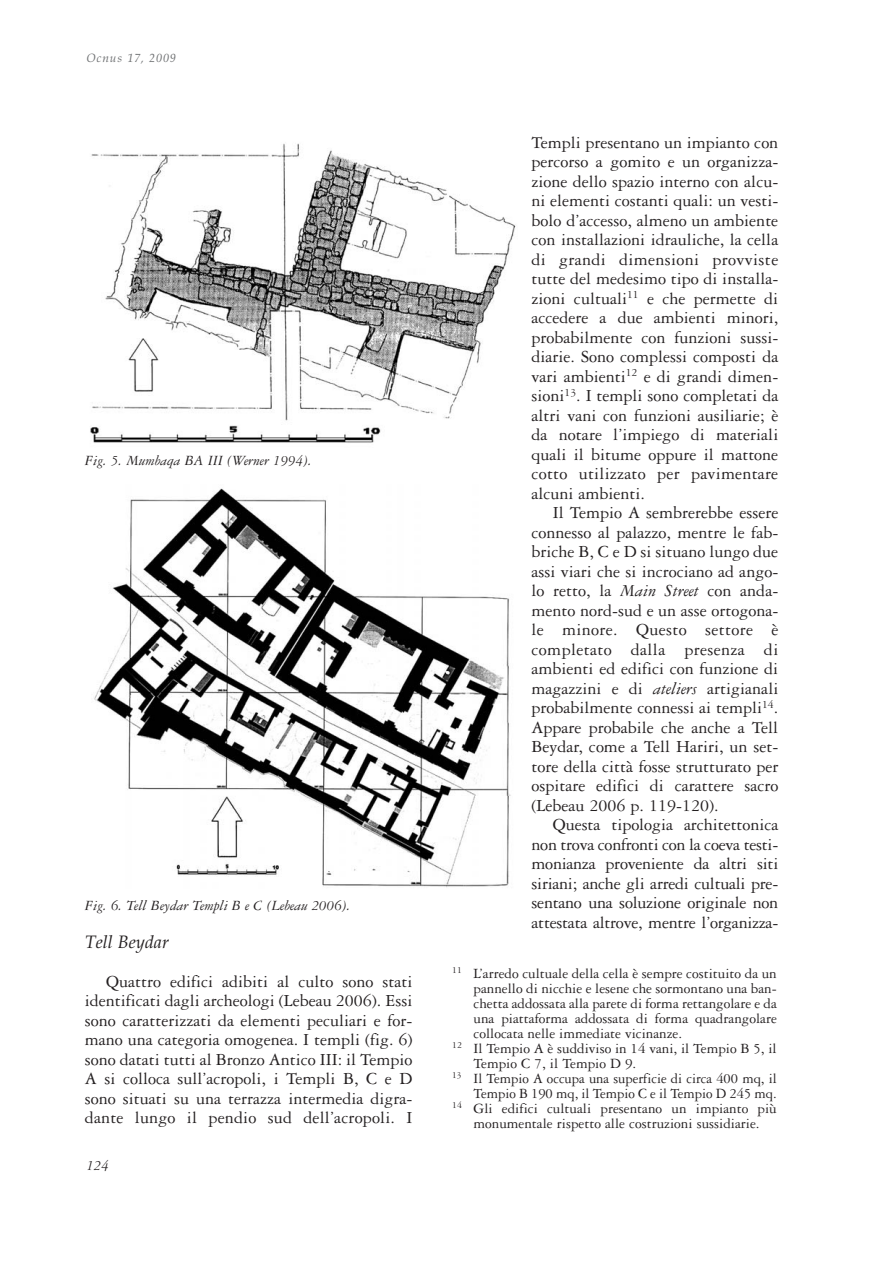
<style>
.page{position:relative;width:893px;height:1263px;background:#fff}
.page>*{position:absolute;margin:0;border:0;box-sizing:border-box;transform-origin:0 0}
.t1{font:18px/19.5px "Garamond Three";color:#231f20;text-align:justify}
.t2{font:italic 18px "Book Antiqua";color:#231f20}
.t3{font:15px "Garamond Three";color:#231f20}
.t4{font:italic 15px "Garamond Three";color:#231f20}
.t5{font:italic 12px "Book Antiqua";letter-spacing:.075em;color:#6c6e70}
.s1{font-style:italic}
</style>
<div class="page">
<svg style="left:90px;top:143px;width:426px;height:744px"></svg>
<p class="t5" style="left:86px;top:54px;width:91px">Ocnus 17, 2009</p>
<p class="t4" style="left:85px;top:455px;width:229px">Fig. 5. Mumbaqa BA III (Werner 1994).</p>
<p class="t4" style="left:85px;top:900px;width:267px">Fig. 6. Tell Beydar Templi B e C (Lebeau 2006).</p>
<p class="t2" style="left:85px;top:935px;width:85px">Tell Beydar</p>
<p class="t1" style="left:85px;top:973px;width:329px;text-indent:21px">Quattro edifici adibiti al culto sono stati identificati dagli archeologi (Lebeau 2006). Essi sono caratterizzati da elementi peculiari e for&shy;mano una categoria omogenea. I templi (fig. 6) sono datati tutti al Bronzo Antico III: il Tempio A si colloca sull’acropoli, i Templi B, C e D sono situati su una terrazza intermedia digra&shy;dante lungo il pendio sud dell’acropoli. I</p>
<p class="t4" style="left:86px;top:1160px;width:24px">124</p>
<p class="t1" style="left:531px;top:134px;width:248px">Templi presentano un impianto con percorso a gomito e un organizza&shy;zione dello spazio interno con alcu&shy;ni elementi costanti quali: un vesti&shy;bolo d’accesso, almeno un ambiente con installazioni idrauliche, la cella di grandi dimensioni provviste tutte del medesimo tipo di installa&shy;zioni cultuali<sup>11</sup> e che permette di accedere a due ambienti minori, probabilmente con funzioni sussi&shy;diarie. Sono complessi composti da vari ambienti<sup>12</sup> e di grandi dimen&shy;sioni<sup>13</sup>. I templi sono completati da altri vani con funzioni ausiliarie; è da notare l’impiego di materiali quali il bitume oppure il mattone cotto utilizzato per pavimentare alcuni ambienti.</p>
<p class="t1" style="left:531px;top:505px;width:248px;text-indent:21px">Il Tempio A sembrerebbe essere connesso al palazzo, mentre le fab&shy;briche B, C e D si situano lungo due assi viari che si incrociano ad ango&shy;lo retto, la <span class="s1">Main Street</span> con anda&shy;mento nord-sud e un asse ortogona&shy;le minore. Questo settore è completato dalla presenza di ambienti ed edifici con funzione di magazzini e di <span class="s1">ateliers</span> artigianali probabilmente connessi ai templi<sup>14</sup>.<br>Appare probabile che anche a Tell Beydar, come a Tell Hariri, un set&shy;tore della città fosse strutturato per ospitare edifici di carattere sacro (Lebeau 2006 p. 119-120).</p>
<p class="t1" style="left:531px;top:817px;width:248px;text-indent:21px">Questa tipologia architettonica non trova confronti con la coeva testi&shy;monianza proveniente da altri siti siriani; anche gli arredi cultuali pre&shy;sentano una soluzione originale non attestata altrove, mentre l’organizza-</p>
<p class="t3" style="left:452px;top:968px;width:326px"><sup>11</sup> L’arredo cultuale della cella è sempre costituito da un</p>
<p class="t3" style="left:473px;top:983px;width:305px">pannello di nicchie e lesene che sormontano una ban-</p>
<p class="t3" style="left:473px;top:998px;width:305px">chetta addossata alla parete di forma rettangolare e da</p>
<p class="t3" style="left:473px;top:1013px;width:305px">una piattaforma addossata di forma quadrangolare</p>
<p class="t3" style="left:473px;top:1028px;width:210px">collocata nelle immediate vicinanze.</p>
<p class="t3" style="left:452px;top:1043px;width:326px"><sup>12</sup> Il Tempio A è suddiviso in 14 vani, il Tempio B 5, il</p>
<p class="t3" style="left:473px;top:1058px;width:164px">Tempio C 7, il Tempio D 9.</p>
<p class="t3" style="left:452px;top:1073px;width:326px"><sup>13</sup> Il Tempio A occupa una superficie di circa 400 mq, il</p>
<p class="t3" style="left:473px;top:1088px;width:305px">Tempio B 190 mq, il Tempio C e il Tempio D 245 mq.</p>
<p class="t3" style="left:452px;top:1103px;width:326px"><sup>14</sup> Gli edifici cultuali presentano un impianto più</p>
<p class="t3" style="left:473px;top:1118px;width:287px">monumentale rispetto alle costruzioni sussidiarie.</p>
</div>
